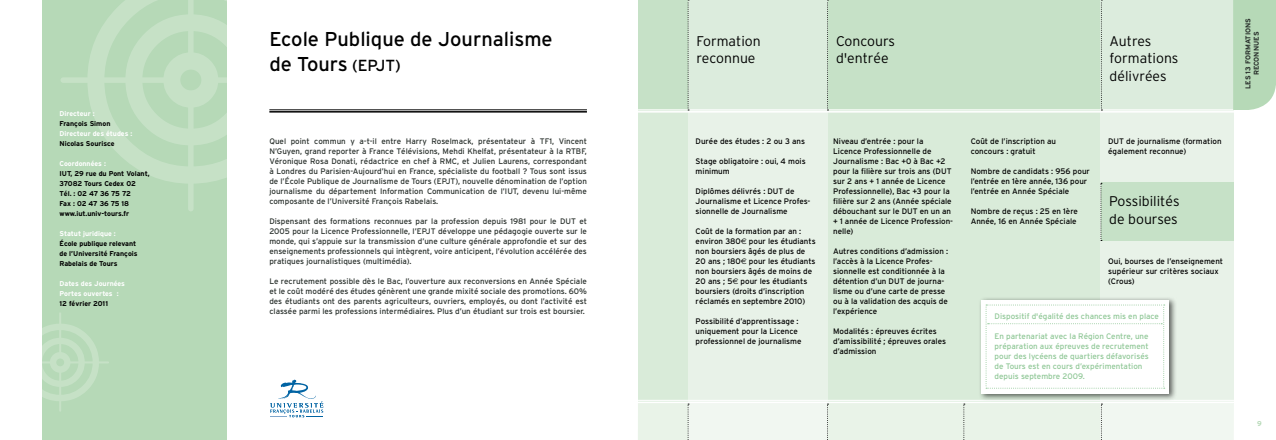
<style>
.page{position:relative;width:1276px;height:440px;background:#fff}
.page>*{position:absolute;margin:0;border:0;box-sizing:border-box;transform-origin:0 0}
.t1{font:20px/25px "Interstate";color:#000}
.t2{font:300 14px/17.5px "Interstate";color:#000}
.t3{font:8px/10px "Interstate";color:#000}
.t4{font:8px/10px "Interstate";color:#29302c;text-align:justify}
.t5{font:8px/10px "Interstate";color:#8fc796}
.t6{font:700 7px/10px "Interstate";color:#000}
.t7{font:700 7px/10px "Interstate";color:#fff}
.t8{font:700 7px/8.4px "Interstate";color:#29302c;text-align:center}
.t9{font:700 7px "Interstate";color:#b6d9b7}
.s1{font-size:16px}
.s2{font-family:"Euro Sans"}
</style>
<div class="page">
<div style="left:638px;top:0;width:596px;height:110px;background:#c6e1c7"></div>
<div style="left:43px;top:0;width:184px;height:439px;background:#b6d9b7"></div>
<div style="left:638px;top:110px;width:596px;height:293px;background:#d9ebd9"></div>
<div style="left:638px;top:402px;width:596px;height:37px;background:#e9f3e8"></div>
<div style="left:688px;top:0;width:140px;height:439px;background:#e8f2e8"></div>
<hr style="left:638px;top:109px;width:638px;height:1px;background:#fff">
<hr style="left:638px;top:111px;width:638px;height:1px;background:#fff">
<hr style="left:638px;top:400px;width:638px;height:1px;background:#fff">
<hr style="left:638px;top:401px;width:638px;height:2px;background:#fff">
<div style="left:1101px;top:0;width:137px;height:439px;background:#e8f2e8"></div>
<svg style="left:1101px;top:0;width:1px;height:110px"></svg>
<svg style="left:88px;top:0;width:206px;height:183px"></svg>
<svg style="left:208px;top:77px;width:113px;height:6px"></svg>
<div style="left:60px;top:77px;width:115px;height:6px;background:#c6e1c6;border-radius:3px"></div>
<div style="left:188px;top:99px;width:6px;height:112px;background:#c6e1c6;border-radius:3px"></div>
<svg style="left:42px;top:312px;width:57px;height:89px"></svg>
<hr style="left:67px;top:361px;width:42px;height:2px;background:#fff">
<hr style="left:11px;top:361px;width:43px;height:2px;background:#fff">
<hr style="left:59px;top:369px;width:2px;height:42px;background:#fff">
<svg style="left:687px;top:0;width:2px;height:110px"></svg>
<svg style="left:827px;top:0;width:1px;height:110px"></svg>
<svg style="left:687px;top:403px;width:2px;height:37px"></svg>
<svg style="left:827px;top:403px;width:1px;height:37px"></svg>
<svg style="left:963px;top:403px;width:2px;height:37px"></svg>
<svg style="left:1101px;top:405px;width:1px;height:35px"></svg>
<hr style="left:269px;top:109px;width:318px;height:1px;background:#000">
<hr style="left:269px;top:111px;width:318px;height:1px;background:#000">
<div style="left:978px;top:296px;width:203px;height:109px;background:#000;opacity:.6"></div>
<div style="left:981px;top:300px;width:188px;height:93px;background:#fff"></div>
<svg style="left:985px;top:304px;width:179px;height:84px"></svg>
<div style="left:1101px;top:182px;width:132px;height:59px;background:#c6e1c7"></div>
<svg style="left:1100px;top:183px;width:2px;height:58px"></svg>
<div style="left:1233px;top:0;width:43px;height:110px;background:#b6d9b7"></div>
<svg style="left:270px;top:379px;width:53px;height:38px"></svg>
<p class="t7" style="left:60px;top:108px;width:37px">Directeur :</p>
<p class="t6" style="left:60px;top:118px;width:52px">François Simon</p>
<p class="t7" style="left:60px;top:128px;width:74px">Directeur des études :</p>
<p class="t6" style="left:60px;top:138px;width:57px">Nicolas Sourisce</p>
<p class="t7" style="left:60px;top:158px;width:48px">Coordonnées :</p>
<p class="t6" style="left:60px;top:168px;width:92px">IUT, 29 rue du Pont Volant,<br>37082 Tours Cedex 02<br>Tél. : 02 47 36 75 72<br>Fax : 02 47 36 75 18 www.iut.univ-tours.fr</p>
<p class="t7" style="left:60px;top:228px;width:58px">Statut juridique :</p>
<p class="t6" style="left:60px;top:238px;width:80px">École publique relevant de l’Université François<br>Rabelais de Tours</p>
<p class="t7" style="left:60px;top:278px;width:67px">Dates des Journées<br>Portes ouvertes :</p>
<p class="t6" style="left:60px;top:298px;width:50px">12 février 2011</p>
<h1 class="t1" style="left:269px;top:26px;width:285px">Ecole Publique de Journalisme de Tours <span class="s1">(EPJT)</span></h1>
<p class="t4" style="left:269px;top:135px;width:319px">Quel point commun y a-t-il entre Harry Roselmack, présentateur à TF1, Vincent N’Guyen, grand reporter à France Télévisions, Mehdi Khelfat, présentateur à la RTBF, Véronique Rosa Donati, rédactrice en chef à RMC, et Julien Laurens, correspondant à Londres du Parisien-Aujourd’hui en France, spécialiste du football ? Tous sont issus de l’École Publique de Journalisme de Tours (EPJT), nouvelle dénomination de l’option journalisme du département Information Communication de l’IUT, devenu lui-même composante de l’Université François Rabelais.</p>
<p class="t4" style="left:269px;top:215px;width:319px">Dispensant des formations reconnues par la profession depuis 1981 pour le DUT et 2005 pour la Licence Professionnelle, l’EPJT développe une pédagogie ouverte sur le monde, qui s’appuie sur la transmission d’une culture générale approfondie et sur des enseignements professionnels qui intègrent, voire anticipent, l’évolution accélérée des pratiques journalistiques (multimédia).</p>
<p class="t4" style="left:269px;top:275px;width:319px">Le recrutement possible dès le Bac, l’ouverture aux reconversions en Année Spéciale et le coût modéré des études génèrent une grande mixité sociale des promotions. 60% des étudiants ont des parents agriculteurs, ouvriers, employés, ou dont l’activité est classée parmi les professions intermédiaires. Plus d’un étudiant sur trois est boursier.</p>
<h2 class="t2" style="left:696px;top:32px;width:66px">Formation reconnue</h2>
<h2 class="t2" style="left:836px;top:32px;width:60px">Concours d'entrée</h2>
<h2 class="t2" style="left:1109px;top:32px;width:70px">Autres formations délivrées</h2>
<p class="t3" style="left:695px;top:135px;width:111px">Durée des études : 2 ou 3 ans</p>
<p class="t3" style="left:695px;top:155px;width:112px">Stage obligatoire : oui, 4 mois minimum</p>
<p class="t3" style="left:695px;top:185px;width:116px">Diplômes délivrés : DUT de<br>Journalisme et Licence Profes&shy;sionnelle de Journalisme</p>
<p class="t3" style="left:695px;top:225px;width:121px">Coût de la formation par an : environ 380<span class="s2">€</span> pour les étudiants non boursiers âgés de plus de<br>20 ans ; 180<span class="s2">€</span> pour les étudiants non boursiers âgés de moins de<br>20 ans ; 5<span class="s2">€</span> pour les étudiants boursiers (droits d’inscription réclamés en septembre 2010)</p>
<p class="t3" style="left:695px;top:315px;width:107px">Possibilité d’apprentissage : uniquement pour la Licence professionnel de journalisme</p>
<p class="t3" style="left:833px;top:135px;width:121px">Niveau d’entrée : pour la<br>Licence Professionnelle de<br>Journalisme : Bac +0 à Bac +2 pour la filière sur trois ans (DUT sur 2 ans + 1 année de Licence<br>Professionnelle), Bac +3 pour la filière sur 2 ans (Année spéciale débouchant sur le DUT en un an + 1 année de Licence Profession&shy;nelle)</p>
<p class="t3" style="left:833px;top:245px;width:117px">Autres conditions d’admission : l’accès à la Licence Profes&shy;sionnelle est conditionnée à la détention d’un DUT de journa&shy;lisme ou d’une carte de presse ou à la validation des acquis de l’expérience</p>
<p class="t3" style="left:833px;top:325px;width:114px">Modalités : épreuves écrites d’amissibilité ; épreuves orales d’admission</p>
<p class="t3" style="left:970px;top:135px;width:87px">Coût de l’inscription au concours : gratuit</p>
<p class="t3" style="left:970px;top:165px;width:121px">Nombre de candidats : 956 pour l’entrée en 1ère année, 136 pour l’entrée en Année Spéciale</p>
<p class="t3" style="left:970px;top:205px;width:109px">Nombre de reçus : 25 en 1ère<br>Année, 16 en Année Spéciale</p>
<p class="t3" style="left:1108px;top:135px;width:115px">DUT de journalisme (formation également reconnue)</p>
<h2 class="t2" style="left:1109px;top:192px;width:72px">Possibilités de bourses</h2>
<p class="t3" style="left:1108px;top:255px;width:116px">Oui, bourses de l’enseignement supérieur sur critères sociaux (Crous)</p>
<p class="t5" style="left:994px;top:310px;width:166px">Dispositif d'égalité des chances mis en place</p>
<p class="t5" style="left:994px;top:330px;width:156px">En partenariat avec la Région Centre, une préparation aux épreuves de recrutement pour des lycéens de quartiers défavorisés de Tours est en cours d’expérimentation depuis septembre 2009.</p>
<p class="t8" style="left:1243px;top:89px;width:72px;rotate:-90deg">LES 13 FORMATIONS<br>RECONNUES</p>
<p class="t9" style="left:1257px;top:419px;width:6px">9</p>
</div>
